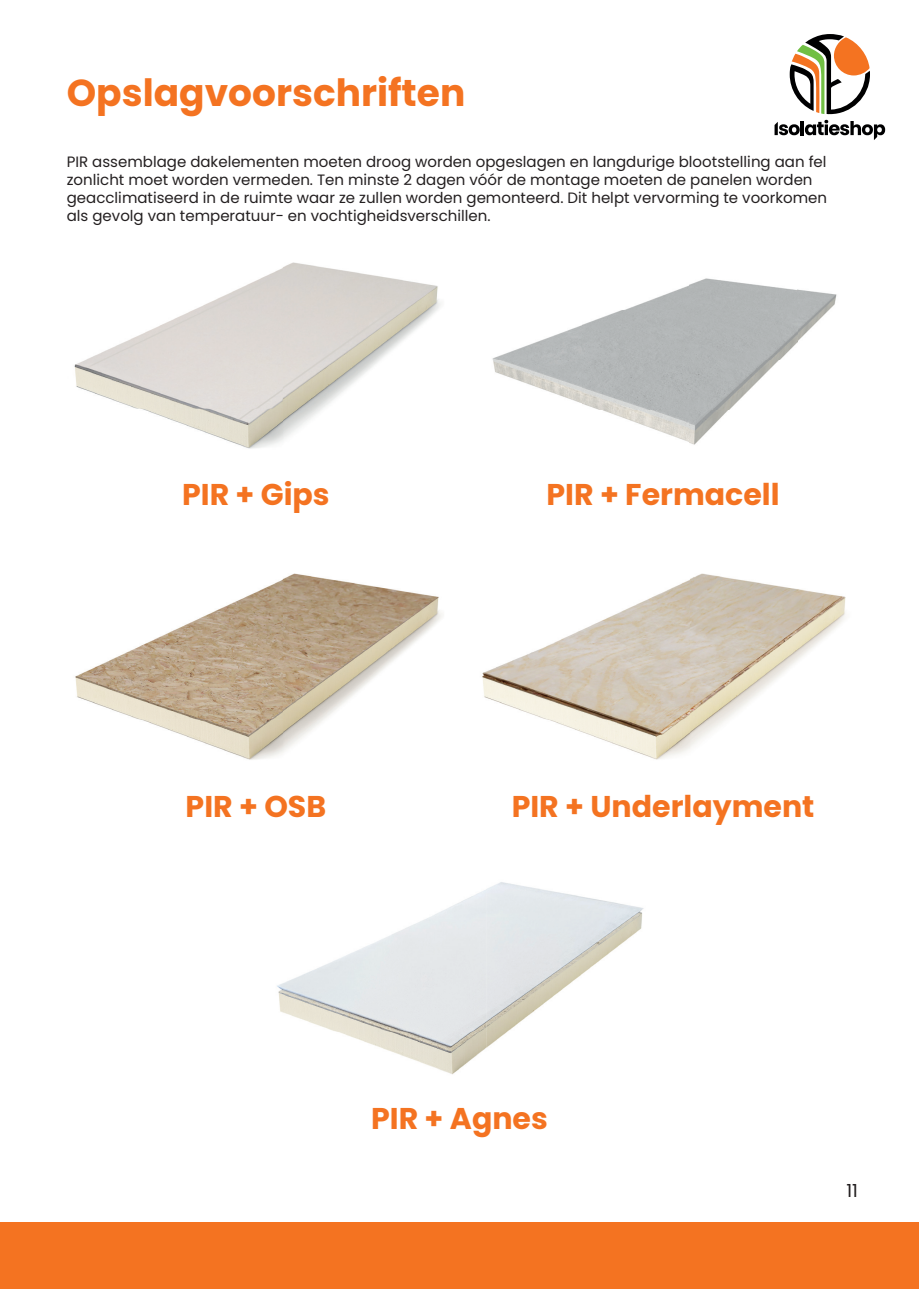
<style>
.page{position:relative;width:919px;height:1289px;background:#fff}
.page>*{position:absolute;margin:0;border:0;box-sizing:border-box;transform-origin:0 0}
.t1{font:700 37.5px "Poppins";color:#f47321}
.t2{font:700 30px "Poppins";color:#f47321}
.t3{font:18px "Poppins";color:#231f20}
.t4{font:15px/18px "Poppins";color:#231f20}
</style>
<div class="page">
<div style="left:0;top:1222px;width:918px;height:66px;background:#f47321"></div>
<svg style="left:774px;top:120px;width:111px;height:20px"></svg>
<svg style="left:789px;top:34px;width:80px;height:80px"></svg>
<img style="left:74px;top:262px;width:367px;height:187px">
<img style="left:482px;top:573px;width:364px;height:187px">
<img style="left:75px;top:573px;width:367px;height:187px">
<img style="left:277px;top:882px;width:367px;height:193px">
<img style="left:492px;top:278px;width:345px;height:167px">
<h1 class="t1" style="left:67px;top:71px;width:400px">Opslagvoorschriften</h1>
<p class="t4" style="left:67px;top:152px;width:761px">PIR assemblage dakelementen moeten droog worden opgeslagen en langdurige blootstelling aan fel zonlicht moet worden vermeden. Ten minste 2 dagen vóór de montage moeten de panelen worden geacclimatiseerd in de ruimte waar ze zullen worden gemonteerd. Dit helpt vervorming te voorkomen als gevolg van temperatuur- en vochtigheidsverschillen.</p>
<h2 class="t2" style="left:182px;top:476px;width:149px">PIR + Gips</h2>
<h2 class="t2" style="left:186px;top:788px;width:142px">PIR + OSB</h2>
<h2 class="t2" style="left:546px;top:476px;width:234px">PIR + Fermacell</h2>
<h2 class="t2" style="left:511px;top:788px;width:304px">PIR + Underlayment</h2>
<h2 class="t2" style="left:371px;top:1100px;width:178px">PIR + Agnes</h2>
<p class="t3" style="left:846px;top:1179px;width:13px">11</p>
</div>
